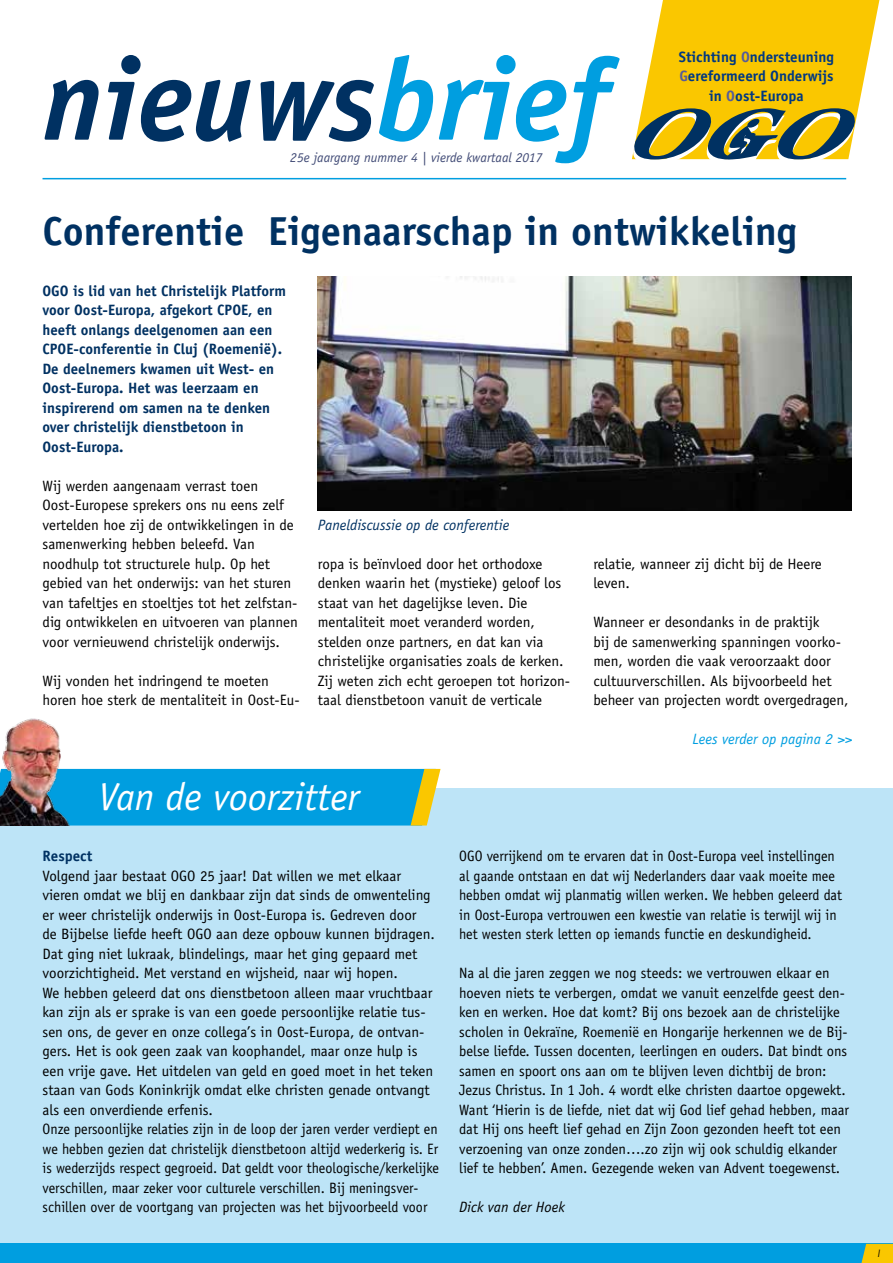
<style>
.page{position:relative;width:893px;height:1263px;background:#fff}
.page>*{position:absolute;margin:0;border:0;box-sizing:border-box;transform-origin:0 0}
.t1{font:italic 700 117px "Officina Sans";color:#003162}
.t2{font:700 40.5px "Officina Sans";color:#003162}
.t3{font:italic 39px "Officina Sans";color:#fff}
.t4{font:15px/19.5px "Officina Sans";color:#000}
.t5{font:15px/19.5px "Officina Sans";color:#000;scale:.94 1}
.t6{font:700 15px/19.5px "Officina Sans";color:#003162}
.t7{font:700 15px/19.5px "Officina Sans";color:#003882;text-align:center}
.t8{font:italic 15px "Officina Sans";color:#003162}
.t9{font:italic 15px "Officina Sans";color:#009ee0}
.t10{font:italic 15px "Officina Sans";color:#000}
.t11{font:italic 13.5px "Officina Sans";color:#414b76}
.t12{font:italic 12px "Goudy Sans";color:#000}
.s1{color:#009ee0}
.s2{color:#575c9a}
</style>
<div class="page">
<div style="left:0;top:788px;width:893px;height:475px;background:#bde4f7"></div>
<img style="left:0;top:718px;width:74px;height:108px">
<svg style="left:632px;top:0;width:247px;height:160px;background:#dbbd34"></svg>
<hr style="left:43px;top:178px;width:803px;height:1px;background:#009ee0">
<svg style="left:0;top:769px;width:441px;height:56px;background:#1796c5"></svg>
<img style="left:318px;top:276px;width:533px;height:234px">
<div style="left:0;top:1244px;width:893px;height:19px;background:#009ee0"></div>
<svg style="left:861px;top:1244px;width:32px;height:19px"></svg>
<h1 class="t1" style="left:43px;top:29px;width:567px">nieuws<span class="s1">brief</span></h1>
<p class="t7" style="left:679px;top:47px;width:157px">Stichting <span class="s2">O</span>ndersteuning<br><span class="s2">G</span>ereformeerd Onderwijs in <span class="s2">O</span>ost-Europa</p>
<p class="t11" style="left:290px;top:150px;width:254px">25e jaargang nummer 4 | vierde kwartaal 2017</p>
<h2 class="t2" style="left:43px;top:206px;width:756px">Conferentie Eigenaarschap in ontwikkeling</h2>
<p class="t6" style="left:43px;top:281px;width:245px">OGO is lid van het Christelijk Platform voor Oost-Europa, afgekort CPOE, en heeft onlangs deelgenomen aan een<br>CPOE-conferentie in Cluj (Roemenië).<br>De deelnemers kwamen uit West- en<br>Oost-Europa. Het was leerzaam en inspirerend om samen na te denken over christelijk dienstbetoon in<br>Oost-Europa.</p>
<p class="t4" style="left:43px;top:476px;width:257px">Wij werden aangenaam verrast toen Oost-Europese sprekers ons nu eens zelf vertelden hoe zij de ontwikkelingen in de samenwerking hebben beleefd. Van noodhulp tot structurele hulp. Op het gebied van het onderwijs: van het sturen van tafeltjes en stoeltjes tot het zelfstan&shy;dig ontwikkelen en uitvoeren van plannen voor vernieuwend christelijk onderwijs.</p>
<p class="t4" style="left:43px;top:671px;width:259px">Wij vonden het indringend te moeten horen hoe sterk de mentaliteit in Oost-Eu-</p>
<p class="t8" style="left:318px;top:516px;width:193px">Paneldiscussie op de conferentie</p>
<p class="t4" style="left:318px;top:554px;width:254px">ropa is beïnvloed door het orthodoxe denken waarin het (mystieke) geloof los staat van het dagelijkse leven. Die mentaliteit moet veranderd worden, stelden onze partners, en dat kan via christelijke organisaties zoals de kerken.<br>Zij weten zich echt geroepen tot horizon&shy;taal dienstbetoon vanuit de verticale</p>
<p class="t4" style="left:593px;top:554px;width:230px">relatie, wanneer zij dicht bij de Heere leven.</p>
<p class="t4" style="left:593px;top:612px;width:257px">Wanneer er desondanks in de praktijk<br>bij de samenwerking spanningen voorko&shy;men, worden die vaak veroorzaakt door cultuurverschillen. Als bijvoorbeeld het beheer van projecten wordt overgedragen,</p>
<h3 class="t3" style="left:99px;top:774px;width:262px">Van de voorzitter</h3>
<p class="t6" style="left:43px;top:846px;width:51px">Respect</p>
<p class="t4" style="left:43px;top:866px;width:398px">Volgend jaar bestaat OGO 25 jaar! Dat willen we met elkaar vieren omdat we blij en dankbaar zijn dat sinds de omwenteling er weer christelijk onderwijs in Oost-Europa is. Gedreven door<br>de Bijbelse liefde heeft OGO aan deze opbouw kunnen bijdragen.<br>Dat ging niet lukraak, blindelings, maar het ging gepaard met voorzichtigheid. Met verstand en wijsheid, naar wij hopen.<br>We hebben geleerd dat ons dienstbetoon alleen maar vruchtbaar kan zijn als er sprake is van een goede persoonlijke relatie tus&shy;sen ons, de gever en onze collega’s in Oost-Europa, de ontvan&shy;gers. Het is ook geen zaak van koophandel, maar onze hulp is een vrije gave. Het uitdelen van geld en goed moet in het teken staan van Gods Koninkrijk omdat elke christen genade ontvangt als een onverdiende erfenis.<br>Onze persoonlijke relaties zijn in de loop der jaren verder verdiept en we hebben gezien dat christelijk dienstbetoon altijd wederkerig is. Er is wederzijds respect gegroeid. Dat geldt voor theologische/kerkelijke verschillen, maar zeker voor culturele verschillen. Bij meningsver&shy;schillen over de voortgang van projecten was het bijvoorbeeld voor</p>
<p class="t9" style="left:692px;top:730px;width:161px">Lees verder op pagina 2 &gt;&gt;</p>
<p class="t5" style="left:459px;top:846px;width:409px">OGO verrijkend om te ervaren dat in Oost-Europa veel instellingen al gaande ontstaan en dat wij Nederlanders daar vaak moeite mee hebben omdat wij planmatig willen werken. We hebben geleerd dat in Oost-Europa vertrouwen een kwestie van relatie is terwijl wij in het westen sterk letten op iemands functie en deskundigheid.</p>
<p class="t4" style="left:459px;top:963px;width:391px">Na al die jaren zeggen we nog steeds: we vertrouwen elkaar en hoeven niets te verbergen, omdat we vanuit eenzelfde geest den&shy;ken en werken. Hoe dat komt? Bij ons bezoek aan de christelijke scholen in Oekraïne, Roemenië en Hongarije herkennen we de Bij&shy;belse liefde. Tussen docenten, leerlingen en ouders. Dat bindt ons samen en spoort ons aan om te blijven leven dichtbij de bron:<br>Jezus Christus. In 1 Joh. 4 wordt elke christen daartoe opgewekt.<br>Want ‘Hierin is de liefde, niet dat wij God lief gehad hebben, maar dat Hij ons heeft lief gehad en Zijn Zoon gezonden heeft tot een verzoening van onze zonden….zo zijn wij ook schuldig elkander lief te hebben’. Amen. Gezegende weken van Advent toegewenst.</p>
<p class="t10" style="left:459px;top:1198px;width:107px">Dick van der Hoek</p>
<p class="t12" style="left:876px;top:1247px;width:7px">1</p>
</div>
